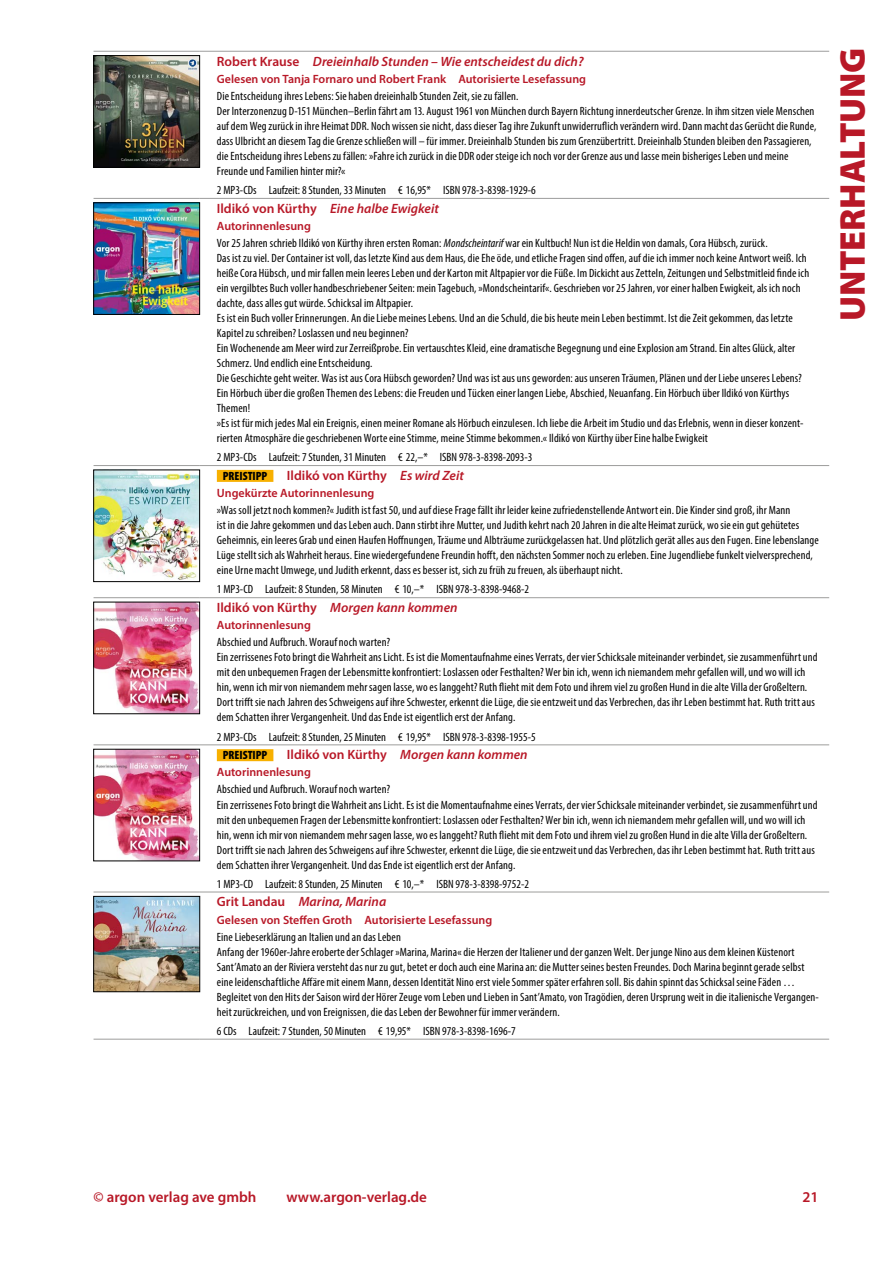
<style>
.page{position:relative;width:893px;height:1263px;background:#fff}
.page>*{position:absolute;margin:0;border:0;box-sizing:border-box;transform-origin:0 0}
.t1{font:900 36px "Myriad Pro";letter-spacing:-.01em;color:#b81827}
.t2{font:600 15px "Myriad Pro";color:#b81827}
.t3{font:italic 600 13.5px "Myriad Pro";color:#b81827}
.t4{font:600 13.5px "Myriad Pro";color:#b81827}
.t5{font:condensed 12px/15px "Myriad Pro";letter-spacing:.01em;color:#000}
.t6{font:600 12px "Myriad Pro";color:#b81827}
.t7{font:900 condensed 12px "Myriad Pro";color:#000}
.s1{font-style:normal}
.s2{font-weight:600;font-stretch:normal;color:#b81827}
.s3{font-style:italic}
</style>
<div class="page">
<hr style="left:94px;top:51px;width:106px;height:1px;background:#9d9d9c">
<hr style="left:200px;top:51px;width:629px;height:1px;background:#9d9d9c">
<hr style="left:94px;top:198px;width:106px;height:1px;background:#9d9d9c">
<hr style="left:200px;top:198px;width:629px;height:1px;background:#9d9d9c">
<hr style="left:94px;top:465px;width:106px;height:1px;background:#9d9d9c">
<hr style="left:200px;top:465px;width:629px;height:1px;background:#9d9d9c">
<hr style="left:94px;top:597px;width:106px;height:1px;background:#9d9d9c">
<hr style="left:200px;top:597px;width:629px;height:1px;background:#9d9d9c">
<hr style="left:94px;top:745px;width:106px;height:1px;background:#9d9d9c">
<hr style="left:200px;top:745px;width:629px;height:1px;background:#9d9d9c">
<hr style="left:94px;top:892px;width:106px;height:1px;background:#9d9d9c">
<hr style="left:200px;top:892px;width:629px;height:1px;background:#9d9d9c">
<hr style="left:94px;top:1039px;width:106px;height:1px;background:#9d9d9c">
<hr style="left:200px;top:1039px;width:629px;height:1px;background:#9d9d9c">
<img style="left:96px;top:57px;width:102px;height:108px">
<div style="left:94px;top:55px;width:106px;height:112px;border:1px solid #000"></div>
<img style="left:96px;top:205px;width:102px;height:108px">
<div style="left:94px;top:203px;width:106px;height:112px;border:1px solid #000"></div>
<img style="left:96px;top:472px;width:102px;height:108px">
<div style="left:94px;top:470px;width:106px;height:112px;border:1px solid #000"></div>
<div style="left:217px;top:470px;width:56px;height:12px;background:#f7b000"></div>
<img style="left:96px;top:604px;width:102px;height:108px">
<div style="left:94px;top:602px;width:106px;height:112px;border:1px solid #000"></div>
<img style="left:96px;top:751px;width:102px;height:108px">
<div style="left:94px;top:749px;width:106px;height:112px;border:1px solid #000"></div>
<div style="left:217px;top:749px;width:56px;height:12px;background:#f7b000"></div>
<img style="left:96px;top:898px;width:102px;height:92px">
<div style="left:94px;top:896px;width:106px;height:96px;border:1px solid #000"></div>
<p class="t3" style="left:217px;top:52px;width:368px"><span class="s1">Robert Krause</span> Dreieinhalb Stunden – Wie entscheidest du dich?</p>
<p class="t6" style="left:217px;top:71px;width:371px">Gelesen von Tanja Fornaro und Robert Frank Autorisierte Lesefassung</p>
<p class="t5" style="left:217px;top:88px;width:601px">Die Entscheidung ihres Lebens: Sie haben dreieinhalb Stunden Zeit, sie zu fällen.<br>Der Interzonenzug D-151 München–Berlin fährt am 13. August 1961 von München durch Bayern Richtung innerdeutscher Grenze. In ihm sitzen viele Menschen auf dem Weg zurück in ihre Heimat DDR. Noch wissen sie nicht, dass dieser Tag ihre Zukunft unwiderruflich verändern wird. Dann macht das Gerücht die Runde, dass Ulbricht an diesem Tag die Grenze schließen will – für immer. Dreieinhalb Stunden bis zum Grenzübertritt. Dreieinhalb Stunden bleiben den Passagieren, die Entscheidung ihres Lebens zu fällen: »Fahre ich zurück in die DDR oder steige ich noch vor der Grenze aus und lasse mein bisheriges Leben und meine Freunde und Familien hinter mir?«</p>
<p class="t5" style="left:217px;top:183px;width:320px">2 MP3-CDs Laufzeit: 8 Stunden, 33 Minuten € 16,95* ISBN 978‑3‑8398‑1929‑6</p>
<p class="t3" style="left:217px;top:200px;width:223px"><span class="s1">Ildikó von Kürthy</span> Eine halbe Ewigkeit</p>
<p class="t5" style="left:217px;top:217px;width:552px;line-height:17.1px"><span class="s2">Autorinnenlesung<br></span>Vor 25 Jahren schrieb Ildikó von Kürthy ihren ersten Roman: <span class="s3">Mondscheintarif</span> war ein Kultbuch! Nun ist die Heldin von damals, Cora Hübsch, zurück.</p>
<p class="t5" style="left:217px;top:250px;width:594px">Das ist zu viel. Der Container ist voll, das letzte Kind aus dem Haus, die Ehe öde, und etliche Fragen sind offen, auf die ich immer noch keine Antwort weiß. Ich heiße Cora Hübsch, und mir fallen mein leeres Leben und der Karton mit Altpapier vor die Füße. Im Dickicht aus Zetteln, Zeitungen und Selbstmitleid finde ich ein vergilbtes Buch voller handbeschriebener Seiten: mein Tagebuch, »Mondscheintarif«. Geschrieben vor 25 Jahren, vor einer halben Ewigkeit, als ich noch dachte, dass alles gut würde. Schicksal im Altpapier.<br>Es ist ein Buch voller Erinnerungen. An die Liebe meines Lebens. Und an die Schuld, die bis heute mein Leben bestimmt. Ist die Zeit gekommen, das letzte Kapitel zu schreiben? Loslassen und neu beginnen?<br>Ein Wochenende am Meer wird zur Zerreißprobe. Ein vertauschtes Kleid, eine dramatische Begegnung und eine Explosion am Strand. Ein altes Glück, alter Schmerz. Und endlich eine Entscheidung.<br>Die Geschichte geht weiter. Was ist aus Cora Hübsch geworden? Und was ist aus uns geworden: aus unseren Träumen, Plänen und der Liebe unseres Lebens?<br>Ein Hörbuch über die großen Themen des Lebens: die Freuden und Tücken einer langen Liebe, Abschied, Neuanfang. Ein Hörbuch über Ildikó von Kürthys Themen!<br>»Es ist für mich jedes Mal ein Ereignis, einen meiner Romane als Hörbuch einzulesen. Ich liebe die Arbeit im Studio und das Erlebnis, wenn in dieser konzent&shy;rierten Atmosphäre die geschriebenen Worte eine Stimme, meine Stimme bekommen.« Ildikó von Kürthy über Eine halbe Ewigkeit</p>
<p class="t5" style="left:217px;top:450px;width:317px">2 MP3-CDs Laufzeit: 7 Stunden, 31 Minuten € 22,–* ISBN 978‑3‑8398‑2093‑3</p>
<p class="t7" style="left:223px;top:468px;width:46px">PREISTIPP</p>
<p class="t4" style="left:287px;top:467px;width:178px">Ildikó von Kürthy <span class="s3">Es wird Zeit</span></p>
<p class="t6" style="left:217px;top:485px;width:159px">Ungekürzte Autorinnenlesung</p>
<p class="t5" style="left:217px;top:503px;width:603px">»Was soll jetzt noch kommen?« Judith ist fast 50, und auf diese Frage fällt ihr leider keine zufriedenstellende Antwort ein. Die Kinder sind groß, ihr Mann<br>ist in die Jahre gekommen und das Leben auch. Dann stirbt ihre Mutter, und Judith kehrt nach 20 Jahren in die alte Heimat zurück, wo sie ein gut gehütetes Geheimnis, ein leeres Grab und einen Haufen Hoffnungen, Träume und Albträume zurückgelassen hat. Und plötzlich gerät alles aus den Fugen. Eine lebenslange Lüge stellt sich als Wahrheit heraus. Eine wiedergefundene Freundin hofft, den nächsten Sommer noch zu erleben. Eine Jugendliebe funkelt vielversprechend, eine Urne macht Umwege, und Judith erkennt, dass es besser ist, sich zu früh zu freuen, als überhaupt nicht.</p>
<p class="t5" style="left:217px;top:582px;width:314px">1 MP3-CD Laufzeit: 8 Stunden, 58 Minuten € 10,–* ISBN 978‑3‑8398‑9468‑2</p>
<p class="t3" style="left:217px;top:599px;width:242px"><span class="s1">Ildikó von Kürthy</span> Morgen kann kommen</p>
<p class="t6" style="left:217px;top:617px;width:96px">Autorinnenlesung</p>
<p class="t5" style="left:217px;top:635px;width:602px">Abschied und Aufbruch. Worauf noch warten?<br>Ein zerrissenes Foto bringt die Wahrheit ans Licht. Es ist die Momentaufnahme eines Verrats, der vier Schicksale miteinander verbindet, sie zusammenführt und mit den unbequemen Fragen der Lebensmitte konfrontiert: Loslassen oder Festhalten? Wer bin ich, wenn ich niemandem mehr gefallen will, und wo will ich hin, wenn ich mir von niemandem mehr sagen lasse, wo es langgeht? Ruth flieht mit dem Foto und ihrem viel zu großen Hund in die alte Villa der Großeltern.<br>Dort trifft sie nach Jahren des Schweigens auf ihre Schwester, erkennt die Lüge, die sie entzweit und das Verbrechen, das ihr Leben bestimmt hat. Ruth tritt aus dem Schatten ihrer Vergangenheit. Und das Ende ist eigentlich erst der Anfang.</p>
<p class="t5" style="left:217px;top:729px;width:320px">2 MP3-CDs Laufzeit: 8 Stunden, 25 Minuten € 19,95* ISBN 978‑3‑8398‑1955‑5</p>
<p class="t7" style="left:223px;top:747px;width:46px">PREISTIPP</p>
<p class="t3" style="left:287px;top:746px;width:242px"><span class="s1">Ildikó von Kürthy</span> Morgen kann kommen</p>
<p class="t6" style="left:217px;top:765px;width:96px">Autorinnenlesung</p>
<p class="t5" style="left:217px;top:782px;width:602px">Abschied und Aufbruch. Worauf noch warten?<br>Ein zerrissenes Foto bringt die Wahrheit ans Licht. Es ist die Momentaufnahme eines Verrats, der vier Schicksale miteinander verbindet, sie zusammenführt und mit den unbequemen Fragen der Lebensmitte konfrontiert: Loslassen oder Festhalten? Wer bin ich, wenn ich niemandem mehr gefallen will, und wo will ich hin, wenn ich mir von niemandem mehr sagen lasse, wo es langgeht? Ruth flieht mit dem Foto und ihrem viel zu großen Hund in die alte Villa der Großeltern.<br>Dort trifft sie nach Jahren des Schweigens auf ihre Schwester, erkennt die Lüge, die sie entzweit und das Verbrechen, das ihr Leben bestimmt hat. Ruth tritt aus dem Schatten ihrer Vergangenheit. Und das Ende ist eigentlich erst der Anfang.</p>
<p class="t5" style="left:217px;top:876px;width:314px">1 MP3-CD Laufzeit: 8 Stunden, 25 Minuten € 10,–* ISBN 978‑3‑8398‑9752‑2</p>
<p class="t3" style="left:217px;top:893px;width:171px"><span class="s1">Grit Landau</span> Marina, Marina</p>
<p class="t6" style="left:217px;top:912px;width:277px">Gelesen von Steffen Groth Autorisierte Lesefassung</p>
<p class="t5" style="left:217px;top:929px;width:604px">Eine Liebeserklärung an Italien und an das Leben<br>Anfang der 1960er-Jahre eroberte der Schlager »Marina, Marina« die Herzen der Italiener und der ganzen Welt. Der junge Nino aus dem kleinen Küstenort Sant’Amato an der Riviera versteht das nur zu gut, betet er doch auch eine Marina an: die Mutter seines besten Freundes. Doch Marina beginnt gerade selbst eine leidenschaftliche Affäre mit einem Mann, dessen Identität Nino erst viele Sommer später erfahren soll. Bis dahin spinnt das Schicksal seine Fäden … Begleitet von den Hits der Saison wird der Hörer Zeuge vom Leben und Lieben in Sant’Amato, von Tragödien, deren Ursprung weit in die italienische Vergangen&shy;heit zurückreichen, und von Ereignissen, die das Leben der Bewohner für immer verändern.</p>
<p class="t5" style="left:217px;top:1023px;width:300px">6 CDs Laufzeit: 7 Stunden, 50 Minuten € 19,95* ISBN 978‑3‑8398‑1696‑7</p>
<h1 class="t1" style="left:828px;top:321px;width:275px;rotate:-90deg">UNTERHALTUNG</h1>
<p class="t2" style="left:94px;top:1187px;width:164px">© argon verlag ave gmbh</p>
<p class="t2" style="left:286px;top:1187px;width:142px">www.argon-verlag.de</p>
<p class="t2" style="left:802px;top:1187px;width:18px">21</p>
</div>
